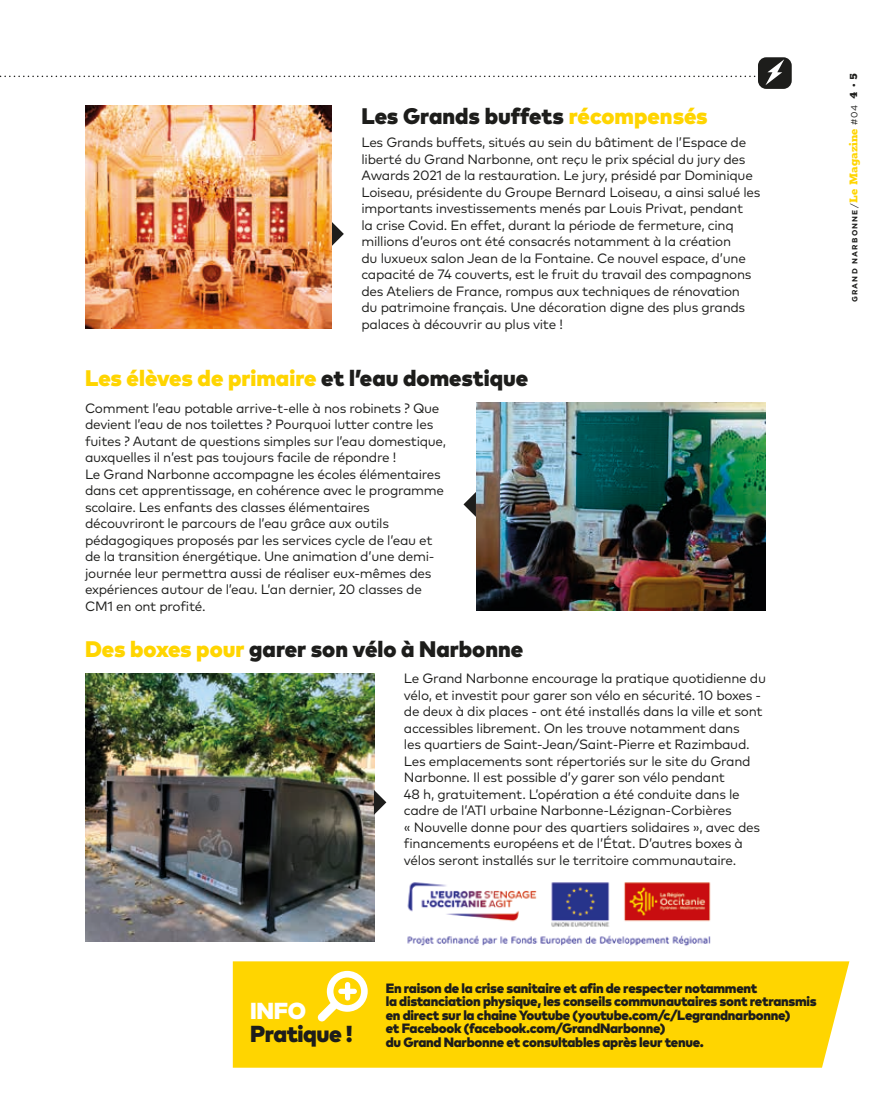
<style>
.page{position:relative;width:893px;height:1106px;background:#fff}
.page>*{position:absolute;margin:0;border:0;box-sizing:border-box;transform-origin:0 0}
.t1{font:900 23.1px "Mark Pro";letter-spacing:-.02em;color:#1d1d1b}
.t2{font:900 23.1px "Mark Pro";color:#fff}
.t3{font:900 22.5px "Mark Pro";color:#1d1d1b}
.t4{font:900 22.5px "Mark Pro";color:#ffd500}
.t5{font:13.5px/16.5px "Mark Pro";letter-spacing:-.02em;color:#1d1d1b}
.t6{font:900 13.5px/13.5px "Mark Pro";letter-spacing:-.02em;color:#1d1d1b}
.t7{font:900 12px "Rokkitt";color:#1d1d1b}
.t8{font:700 7.5px "Gotham";letter-spacing:.16em;color:#1d1d1b}
.s1{color:#ffd500}
.s2{color:#1d1d1b}
.s3{font-weight:400;font-size:9px}
.s4{font-family:"Rokkitt";font-weight:800;font-size:13.5px;color:#ffd500}
</style>
<div class="page">
<div style="left:758px;top:57px;width:34px;height:32px;background:#1d1d1b;border-radius:8px"></div>
<svg style="left:0;top:59px;width:784px;height:26px"></svg>
<img style="left:85px;top:674px;width:289px;height:267px">
<svg style="left:374px;top:790px;width:12px;height:24px"></svg>
<svg style="left:332px;top:222px;width:12px;height:24px"></svg>
<svg style="left:463px;top:492px;width:13px;height:25px"></svg>
<img style="left:476px;top:402px;width:289px;height:209px">
<div style="left:233px;top:961px;width:616px;height:106px;background:#ffd500"></div>
<svg style="left:318px;top:970px;width:50px;height:51px"></svg>
<img style="left:407px;top:882px;width:304px;height:64px">
<img style="left:85px;top:105px;width:247px;height:224px">
<h2 class="t3" style="left:361px;top:99px;width:348px">Les Grands buffets <span class="s1">récompensés</span></h2>
<p class="t5" style="left:361px;top:133px;width:400px">Les Grands buffets, situés au sein du bâtiment de l’Espace de liberté du Grand Narbonne, ont reçu le prix spécial du jury des Awards 2021 de la restauration. Le jury, présidé par Dominique Loiseau, présidente du Groupe Bernard Loiseau, a ainsi salué les importants investissements menés par Louis Privat, pendant<br>la crise Covid. En effet, durant la période de fermeture, cinq millions d’euros ont été consacrés notamment à la création<br>du luxueux salon Jean de la Fontaine. Ce nouvel espace, d’une capacité de 74 couverts, est le fruit du travail des compagnons des Ateliers de France, rompus aux techniques de rénovation<br>du patrimoine français. Une décoration digne des plus grands palaces à découvrir au plus vite !</p>
<h2 class="t4" style="left:85px;top:360px;width:445px">Les élèves de primaire <span class="s2">et l’eau domestique</span></h2>
<p class="t5" style="left:85px;top:399px;width:363px">Comment l’eau potable arrive-t-elle à nos robinets ? Que devient l’eau de nos toilettes ? Pourquoi lutter contre les fuites ? Autant de questions simples sur l’eau domestique, auxquelles il n’est pas toujours facile de répondre !<br>Le Grand Narbonne accompagne les écoles élémentaires dans cet apprentissage, en cohérence avec le programme scolaire. Les enfants des classes élémentaires découvriront le parcours de l’eau grâce aux outils pédagogiques proposés par les services cycle de l’eau et de la transition énergétique. Une animation d’une demi&shy;journée leur permettra aussi de réaliser eux-mêmes des expériences autour de l’eau. L’an dernier, 20 classes de CM1 en ont profité.</p>
<h2 class="t3" style="left:85px;top:632px;width:440px"><span class="s1">Des boxes pour</span> garer son vélo à Narbonne</h2>
<p class="t5" style="left:404px;top:669px;width:364px">Le Grand Narbonne encourage la pratique quotidienne du vélo, et investit pour garer son vélo en sécurité. 10 boxes - de deux à dix places - ont été installés dans la ville et sont accessibles librement. On les trouve notamment dans<br>les quartiers de Saint-Jean/Saint-Pierre et Razimbaud.<br>Les emplacements sont répertoriés sur le site du Grand Narbonne. Il est possible d’y garer son vélo pendant<br>48 h, gratuitement. L’opération a été conduite dans le cadre de l’ATI urbaine Narbonne-Lézignan-Corbières<br>« Nouvelle donne pour des quartiers solidaires », avec des financements européens et de l’État. D’autres boxes à vélos seront installés sur le territoire communautaire.</p>
<p class="t7" style="left:844px;top:99px;width:27px;rotate:-90deg">4•5</p>
<p class="t8" style="left:850px;top:302px;width:199px;rotate:-90deg">GRAND NARBONNE<span class="s3">/</span><span class="s4">Le Magazine</span> <span class="s3">#04</span></p>
<h1 class="t2" style="left:250px;top:993px;width:57px">INFO</h1>
<h1 class="t1" style="left:250px;top:1015px;width:104px">Pratique !</h1>
<p class="t6" style="left:386px;top:980px;width:433px">En raison de la crise sanitaire et afin de respecter notamment<br>la distanciation physique, les conseils communautaires sont retransmis en direct sur la chaine Youtube (youtube.com/c/Legrandnarbonne)<br>et Facebook (facebook.com/GrandNarbonne)<br>du Grand Narbonne et consultables après leur tenue.</p>
</div>
